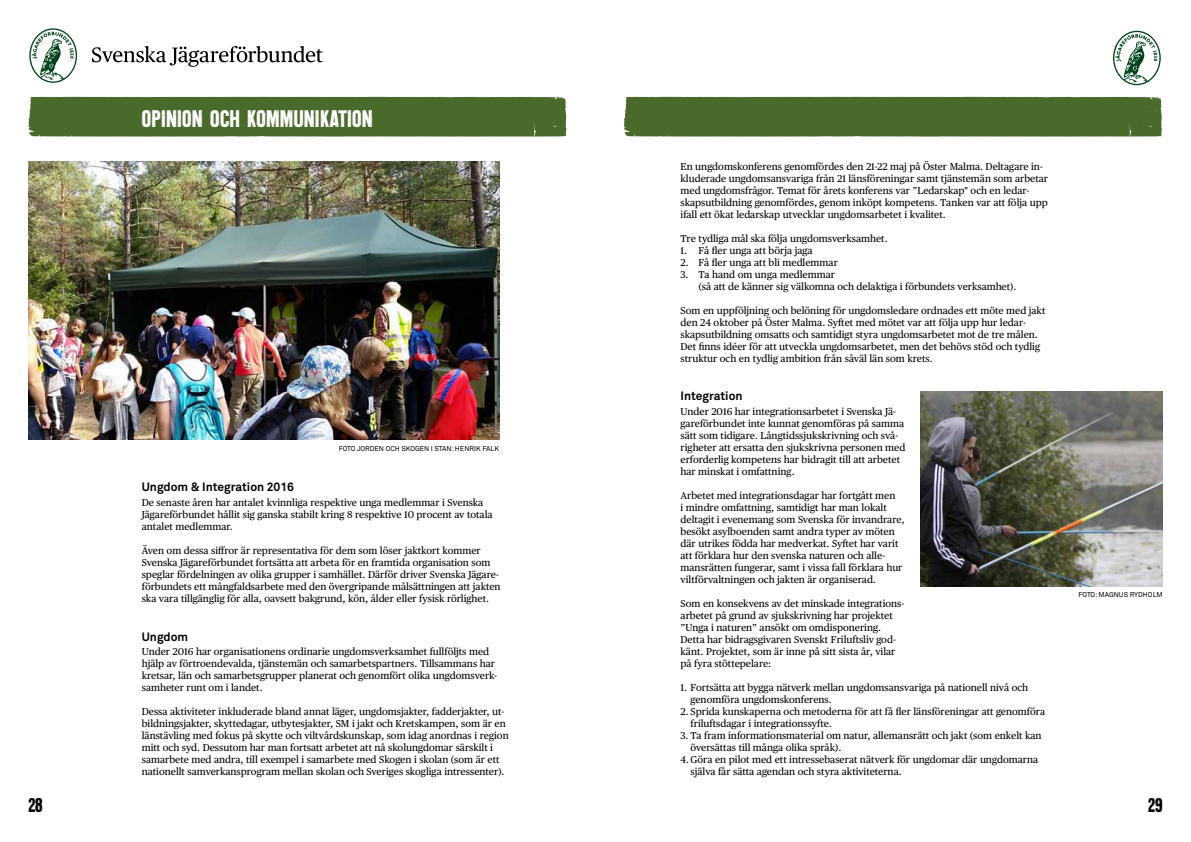
<style>
.page{position:relative;width:1191px;height:842px;background:#fff}
.page>*{position:absolute;margin:0;border:0;box-sizing:border-box;transform-origin:0 0}
.t1{font:700 24px "Endure";letter-spacing:.03em;color:#fff}
.t2{font:700 20px "Endure";color:#000}
.t3{font:700 12px "Akkurat Std";color:#000}
.t4{font:10px/12px "Publico Text";color:#000}
.t5{font:7px "Akkurat Std";color:#000}
</style>
<div class="page">
<svg style="left:1113px;top:31px;width:47px;height:54px"></svg>
<svg style="left:29px;top:28px;width:48px;height:55px"></svg>
<svg style="left:92px;top:46px;width:230px;height:21px"></svg>
<div style="left:28px;top:97px;width:539px;height:40px;background:#496a2b"></div>
<img style="left:28px;top:162px;width:471px;height:277px">
<div style="left:624px;top:97px;width:538px;height:40px;background:#496a2b"></div>
<img style="left:920px;top:391px;width:242px;height:196px">
<h1 class="t1" style="left:142px;top:105px;width:232px">OPINION OCH KOMMUNIKATION</h1>
<p class="t5" style="left:339px;top:444px;width:162px">FOTO JORDEN OCH SKOGEN I STAN: H ENRIK FALK</p>
<p class="t3" style="left:142px;top:480px;width:154px">Ungdom &amp; Integration 2016</p>
<p class="t4" style="left:142px;top:497px;width:352px">De senaste åren har antalet kvinnliga respektive unga medlemmar i Svenska<br>Jägareförbundet hållit sig ganska stabilt kring 8 respektive 10 procent av totala antalet medlemmar.</p>
<p class="t4" style="left:142px;top:545px;width:360px">Även om dessa siffror är representativa för dem som löser jaktkort kommer Svenska Jägareförbundet fortsätta att arbeta för en framtida organisation som speglar fördelningen av olika grupper i samhället. Därför driver Svenska Jägare&shy;förbundets ett mångfaldsarbete med den övergripande målsättningen att jakten ska vara tillgänglig för alla, oavsett bakgrund, kön, ålder eller fysisk rörlighet.</p>
<p class="t3" style="left:142px;top:629px;width:48px">Ungdom</p>
<p class="t4" style="left:142px;top:646px;width:357px">Under 2016 har organisationens ordinarie ungdomsverksamhet fullföljts med hjälp av förtroendevalda, tjänstemän och samarbetspartners. Tillsammans har kretsar, län och samarbetsgrupper planerat och genomfört olika ungdomsverk&shy;samheter runt om i landet.</p>
<p class="t4" style="left:142px;top:706px;width:368px">Dessa aktiviteter inkluderade bland annat läger, ungdomsjakter, fadderjakter, ut&shy;bildningsjakter, skyttedagar, utbytesjakter, SM i jakt och Kretskampen, som är en länstävling med fokus på skytte och viltvårdskunskap, som idag anordnas i region mitt och syd. Dessutom har man fortsatt arbetet att nå skolungdomar särskilt i samarbete med andra, till exempel i samarbete med Skogen i skolan (som är ett nationellt samverkansprogram mellan skolan och Sveriges skogliga intressenter).</p>
<p class="t4" style="left:680px;top:160px;width:369px">En ungdomskonferens genomfördes den 21-22 maj på Öster Malma. Deltagare in&shy;kluderade ungdomsansvariga från 21 länsföreningar samt tjänstemän som arbetar med ungdomsfrågor. Temat för årets konferens var ”Ledarskap" och en ledar&shy;skapsutbildning genomfördes, genom inköpt kompetens. Tanken var att följa upp ifall ett ökat ledarskap utvecklar ungdomsarbetet i kvalitet.</p>
<p class="t4" style="left:680px;top:232px;width:209px">Tre tydliga mål ska följa ungdomsverksamhet.</p>
<p class="t4" style="left:680px;top:244px;width:134px">1. Få fler unga att börja jaga</p>
<p class="t4" style="left:680px;top:256px;width:159px">2. Få fler unga att bli medlemmar</p>
<p class="t4" style="left:698px;top:268px;width:319px;text-indent:-18px">3. Ta hand om unga medlemmar<br>(så att de känner sig välkomna och delaktiga i förbundets verksamhet).</p>
<p class="t4" style="left:680px;top:304px;width:366px">Som en uppföljning och belöning för ungdomsledare ordnades ett möte med jakt den 24 oktober på Öster Malma. Syftet med mötet var att följa upp hur ledar&shy;skapsutbildning omsatts och samtidigt styra ungdomsarbetet mot de tre målen.<br>Det finns idéer för att utveckla ungdomsarbetet, men det behövs stöd och tydlig struktur och en tydlig ambition från såväl län som krets.</p>
<p class="t3" style="left:680px;top:388px;width:64px">Integration</p>
<p class="t4" style="left:680px;top:405px;width:226px">Under 2016 har integrationsarbetet i Svenska Jä&shy;gareförbundet inte kunnat genomföras på samma sätt som tidigare. Långtidssjukskrivning och svå&shy;righeter att ersatta den sjukskrivna personen med erforderlig kompetens har bidragit till att arbetet har minskat i omfattning.</p>
<p class="t4" style="left:680px;top:489px;width:226px">Arbetet med integrationsdagar har fortgått men<br>i mindre omfattning, samtidigt har man lokalt deltagit i evenemang som Svenska för invandrare, besökt asylboenden samt andra typer av möten där utrikes födda har medverkat. Syftet har varit att förklara hur den svenska naturen och alle&shy;mansrätten fungerar, samt i vissa fall förklara hur viltförvaltningen och jakten är organiserad.</p>
<p class="t4" style="left:680px;top:597px;width:225px">Som en konsekvens av det minskade integrations&shy;arbetet på grund av sjukskrivning har projektet ”Unga i naturen” ansökt om omdisponering.<br>Detta har bidragsgivaren Svenskt Friluftsliv god&shy;känt. Projektet, som är inne på sitt sista år, vilar på fyra stöttepelare:</p>
<p class="t4" style="left:690px;top:681px;width:339px;text-indent:-10px">1. Fortsätta att bygga nätverk mellan ungdomsansvariga på nationell nivå och genomföra ungdomskonferens.</p>
<p class="t4" style="left:690px;top:705px;width:356px;text-indent:-10px">2. Sprida kunskaperna och metoderna för att få fler länsföreningar att genomföra friluftsdagar i integrationssyfte.</p>
<p class="t4" style="left:680px;top:729px;width:362px">3. Ta fram informationsmaterial om natur, allemansrätt och jakt (som enkelt kan</p>
<p class="t4" style="left:690px;top:741px;width:152px">översättas till många olika språk).</p>
<p class="t4" style="left:680px;top:753px;width:359px">4.Göra en pilot med ett intressebaserat nätverk för ungdomar där ungdomarna</p>
<p class="t4" style="left:690px;top:765px;width:213px">själva får sätta agendan och styra aktiviteterna.</p>
<p class="t5" style="left:1078px;top:590px;width:84px">FOTO: MAGNUS RYDHOLM</p>
<h2 class="t2" style="left:28px;top:794px;width:16px">28</h2>
<h2 class="t2" style="left:1148px;top:794px;width:16px">29</h2>
</div>
